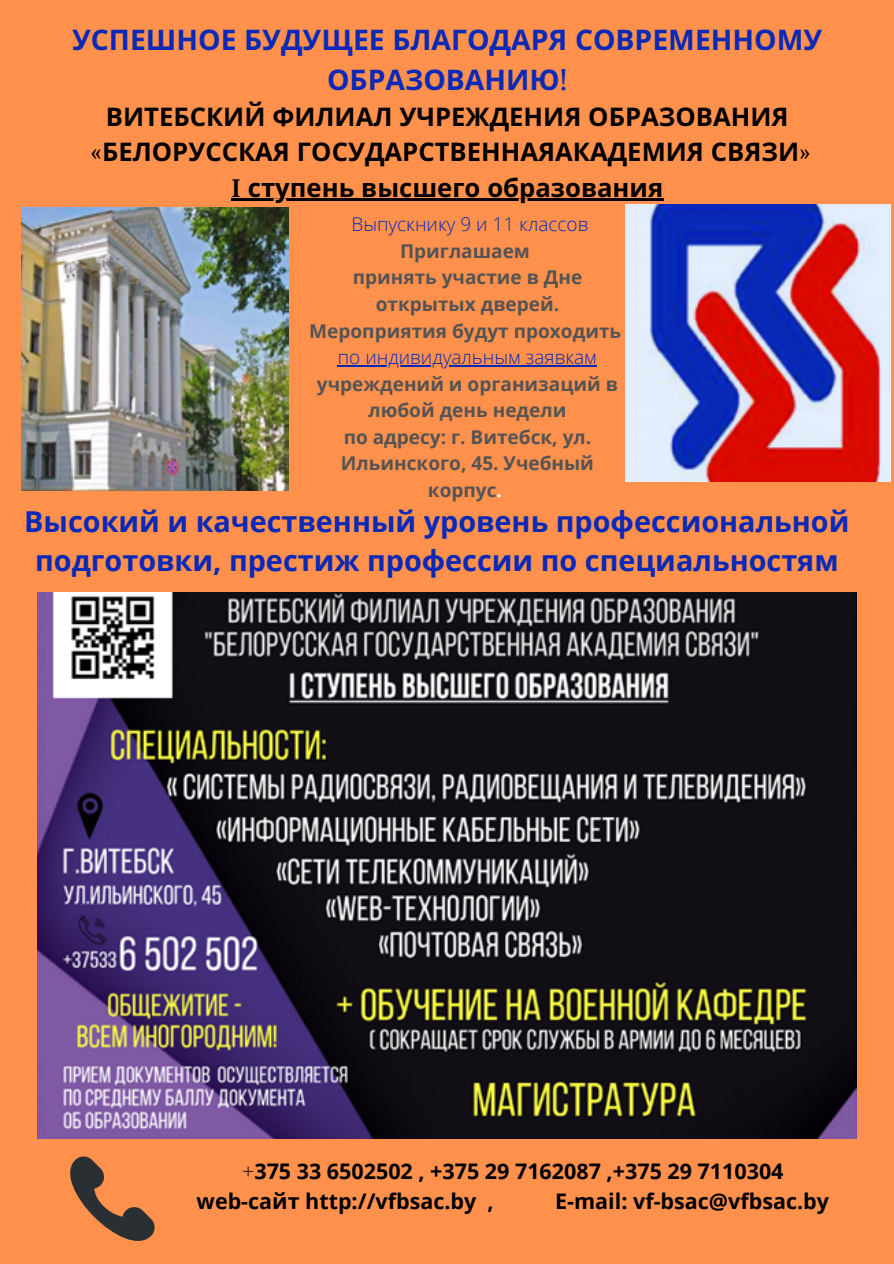
<style>
.page{position:relative;width:894px;height:1264px;background:#fff}
.page>*{position:absolute;margin:0;border:0;box-sizing:border-box;transform-origin:0 0}
.t1{font:700 28.8px/39.5px "Open Sans";color:#0929b6;text-align:center}
.t2{font:700 28.35px/39.3px "Noto Sans";color:#0929b6;text-align:center}
.t3{font:700 25.65px "Noto Sans";color:#000}
.t4{font:700 21.45px "Open Sans";color:#000}
.t5{font:700 19.05px/26.5px "Open Sans";color:#545454;text-align:center}
.t6{font:300 19.05px "Open Sans";color:#0929b6}
.s1{font-family:"Cardo"}
.s2{font-weight:300;color:#0929b6}
.s3{color:#fff}
.s4{font-weight:300}
</style>
<div class="page">
<div style="left:0;top:0;width:893px;height:1263px;background:#ff914d"></div>
<img style="left:625px;top:204px;width:265px;height:277px">
<img style="left:22px;top:208px;width:267px;height:282px">
<img style="left:37px;top:592px;width:819px;height:546px">
<svg style="left:70px;top:1156px;width:85px;height:85px"></svg>
<hr style="left:231px;top:199px;width:432px;height:2px;background:#000">
<hr style="left:338px;top:365px;width:259px;height:2px;background:#0929b6">
<p class="t2" style="left:72px;top:20px;width:751px">УСПЕШНОЕ БУДУЩЕЕ БЛАГОДАРЯ СОВРЕМЕННОМУ<br>ОБРАЗОВАНИЮ<span class="s1">!</span></p>
<p class="t3" style="left:106px;top:99px;width:684px">ВИТЕБСКИЙ ФИЛИАЛ УЧРЕЖДЕНИЯ ОБРАЗОВАНИЯ</p>
<p class="t3" style="left:91px;top:134px;width:720px"><span class="s1">«</span>БЕЛОРУССКАЯ ГОСУДАРСТВЕННАЯАКАДЕМИЯ СВЯЗИ<span class="s1">»</span></p>
<p class="t3" style="left:231px;top:169px;width:433px"><span class="s1">I</span> ступень высшего образования</p>
<p class="t6" style="left:351px;top:211px;width:238px">Выпускнику 9 и 11 классов</p>
<p class="t5" style="left:400px;top:237px;width:131px">Приглашаем</p>
<p class="t5" style="left:352px;top:264px;width:231px">принять участие в Дне открытых дверей.</p>
<p class="t5" style="left:309px;top:317px;width:313px">Мероприятия будут проходить</p>
<p class="t5" style="left:317px;top:343px;width:302px"><span class="s2">по индивидуальным заявкам </span>учреждений и организаций в любой день недели</p>
<p class="t5" style="left:341px;top:423px;width:254px">по адресу: г. Витебск, ул.<br>Ильинского, 45. Учебный корпус<span class="s3">.</span></p>
<p class="t1" style="left:24px;top:501px;width:826px">Высокий и качественный уровень профессиональной подготовки, престиж профессии по специальностям</p>
<p class="t4" style="left:242px;top:1156px;width:542px"><span class="s4">+</span>375 33 6502502 , +375 29 7162087 ,+375 29 7110304</p>
<p class="t4" style="left:196px;top:1186px;width:298px">web-сайт http://vfbsac.by ,</p>
<p class="t4" style="left:555px;top:1186px;width:275px">E-mail: vf-bsac@vfbsac.by</p>
</div>
